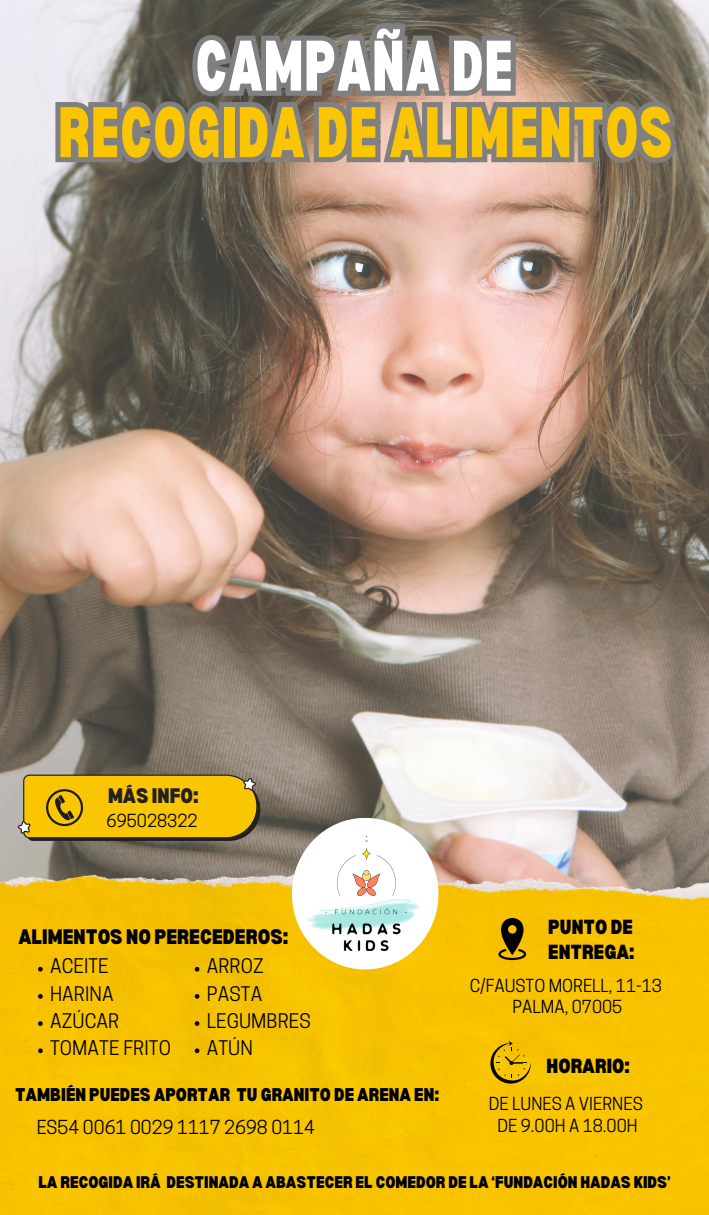
<style>
.page{position:relative;width:709px;height:1215px;background:#fff}
.page>*{position:absolute;margin:0;border:0;box-sizing:border-box;transform-origin:0 0}
.t1{font:900 condensed 70px/66.4px "Bernoru";letter-spacing:.01em;color:#fac502;text-align:center}
.t2{font:900 semi-condensed 20.62px "Bernoru";color:#000}
.t3{font:900 semi-condensed 20.62px "Bernoru";color:#232020}
.t4{font:900 semi-condensed 20px/25.3px "Bernoru";color:#000}
.t5{font:18.94px "Cooper Hewitt";letter-spacing:.005em;color:#000001}
.t6{font:900 semi-condensed 18.12px "Bernoru";color:#000}
.t7{font:18.12px "Cooper Hewitt";color:#000}
.t8{font:16.88px "Cooper Hewitt";color:#000}
.t9{font:900 semi-condensed 16.56px "Bernoru";color:#000}
.s1{color:#fff}
</style>
<div class="page">
<img style="left:0;top:0;width:709px;height:872px">
<div style="left:0;top:872px;width:709px;height:343px;background:#f7c300"></div>
<svg style="left:498px;top:918px;width:28px;height:42px"></svg>
<div style="left:292px;top:818px;width:146px;height:151px;background:#fff;border-radius:50%"></div>
<img style="left:294px;top:833px;width:144px;height:120px">
<svg style="left:490px;top:1041px;width:41px;height:42px;background:#cea200"></svg>
<svg style="left:18px;top:775px;width:242px;height:66px;background:#ddb00d"></svg>
<svg style="left:185px;top:0;width:336px;height:62px;background:#69665f"></svg>
<svg style="left:50px;top:62px;width:634px;height:124px;background:#8e857e"></svg>
<svg style="left:195px;top:967px;width:4px;height:5px"></svg>
<svg style="left:195px;top:994px;width:4px;height:5px"></svg>
<svg style="left:195px;top:1021px;width:4px;height:5px"></svg>
<svg style="left:195px;top:1048px;width:4px;height:5px"></svg>
<svg style="left:38px;top:967px;width:5px;height:5px"></svg>
<svg style="left:38px;top:994px;width:5px;height:5px"></svg>
<svg style="left:38px;top:1021px;width:5px;height:5px"></svg>
<svg style="left:38px;top:1048px;width:5px;height:5px"></svg>
<p class="t1" style="left:58px;top:30px;width:615px"><span class="s1">CAMPAÑA DE<br></span>RECOGIDA DE ALIMENTOS</p>
<h2 class="t3" style="left:108px;top:784px;width:92px">MÁS INFO:</h2>
<p class="t8" style="left:107px;top:814px;width:93px">695028322</p>
<p class="t2" style="left:18px;top:925px;width:271px">ALIMENTOS NO PERECEDEROS:</p>
<p class="t5" style="left:50px;top:959px;width:60px">ACEITE</p>
<p class="t5" style="left:50px;top:986px;width:65px">HARINA</p>
<p class="t5" style="left:50px;top:1014px;width:71px">AZÚCAR</p>
<p class="t5" style="left:50px;top:1041px;width:122px">TOMATE FRITO</p>
<h2 class="t5" style="left:207px;top:959px;width:58px">ARROZ</h2>
<p class="t5" style="left:207px;top:986px;width:57px">PASTA</p>
<p class="t5" style="left:207px;top:1014px;width:105px">LEGUMBRES</p>
<p class="t5" style="left:207px;top:1041px;width:48px">ATÚN</p>
<p class="t6" style="left:15px;top:1084px;width:426px">TAMBIÉN PUEDES APORTAR TU GRANITO DE ARENA EN:</p>
<p class="t7" style="left:37px;top:1121px;width:280px">ES54 0061 0029 1117 2698 0114</p>
<h2 class="t4" style="left:548px;top:913px;width:88px">PUNTO DE<br>ENTREGA:</h2>
<p class="t8" style="left:470px;top:979px;width:194px">C/FAUSTO MORELL, 11-13</p>
<h2 class="t8" style="left:512px;top:1001px;width:111px">PALMA, 07005</h2>
<p class="t4" style="left:546px;top:1053px;width:85px">HORARIO:</p>
<p class="t8" style="left:489px;top:1097px;width:155px">DE LUNES A VIERNES</p>
<p class="t8" style="left:497px;top:1119px;width:142px">DE 9.00H A 18.00H</p>
<p class="t9" style="left:38px;top:1173px;width:634px">LA RECOGIDA IRÁ DESTINADA A ABASTECER EL COMEDOR DE LA ‘FUNDACIÓN HADAS KIDS’</p>
</div>
